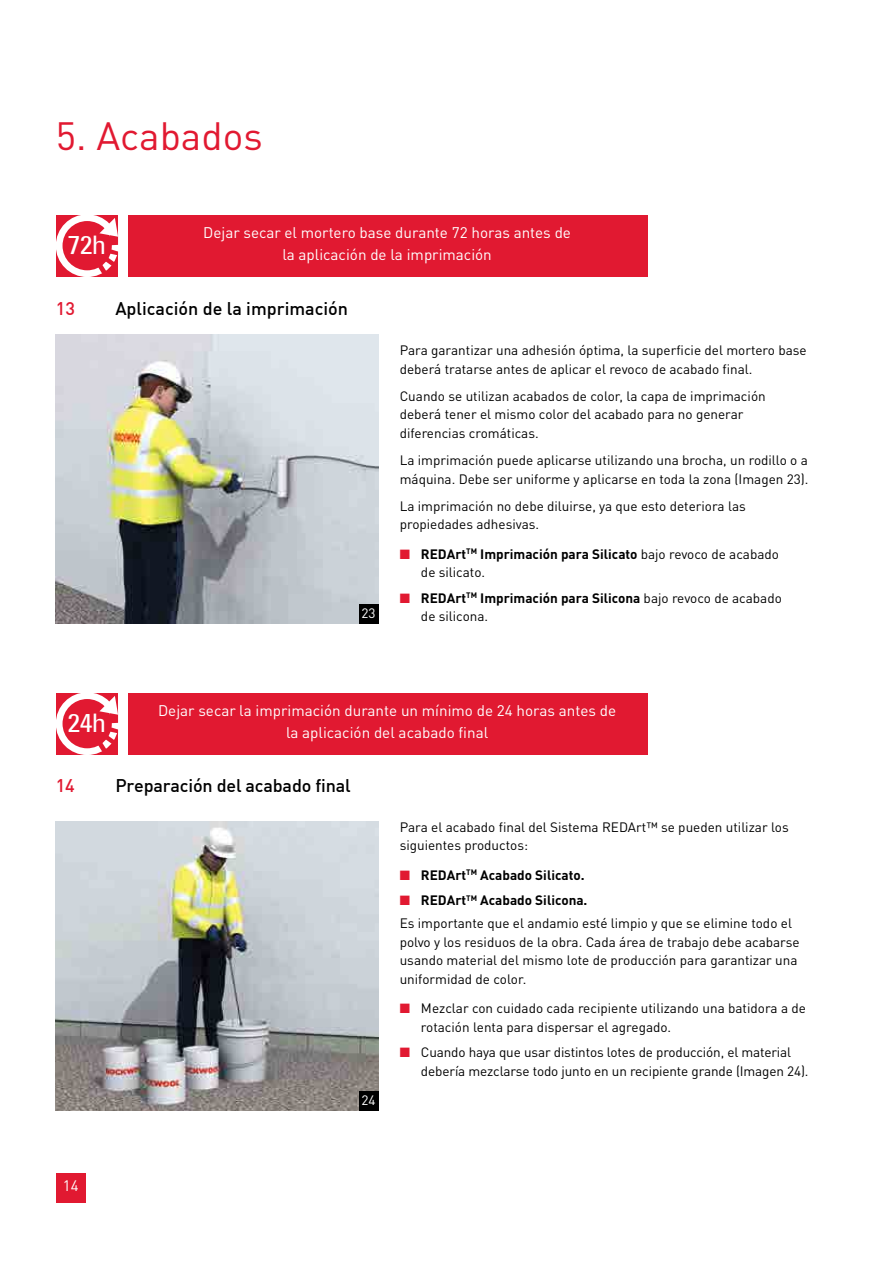
<style>
.page{position:relative;width:893px;height:1263px;background:#fff}
.page>*{position:absolute;margin:0;border:0;box-sizing:border-box;transform-origin:0 0}
.t1{font:39px "DIN Pro";color:#e11931}
.t2{font:condensed 25.5px "Univers S";color:#fff;scale:1.11 1}
.t3{font:500 18px "DIN";letter-spacing:-.01em;color:#000}
.t4{font:500 18px "DIN";color:#e11931}
.t5{font:15.15px/21.9px "DIN Pro";color:#fff;text-align:center}
.t6{font:15px "DIN Pro";color:#fff}
.t7{font:13.5px/18.6px "DIN Pro";color:#000}
.t8{font:700 13.5px "DIN Pro";color:#000}
.t9{font:13.5px "DIN Pro";color:#fff}
.s1{color:#e11931}
.s2{font-weight:700}
</style>
<div class="page">
<img style="left:56px;top:821px;width:322px;height:289px">
<img style="left:56px;top:334px;width:322px;height:289px">
<div style="left:359px;top:604px;width:19px;height:19px;background:#000"></div>
<div style="left:359px;top:1091px;width:19px;height:19px;background:#000"></div>
<div style="left:128px;top:215px;width:519px;height:61px;background:#e11931"></div>
<div style="left:56px;top:215px;width:62px;height:61px;background:#e11931"></div>
<div style="left:56px;top:214px;width:63px;height:63px;border:7px solid #fff;border-radius:50%"></div>
<svg style="left:98px;top:218px;width:20px;height:56px"></svg>
<div style="left:128px;top:693px;width:519px;height:61px;background:#e11931"></div>
<div style="left:56px;top:693px;width:62px;height:61px;background:#e11931"></div>
<div style="left:56px;top:692px;width:63px;height:63px;border:7px solid #fff;border-radius:50%"></div>
<svg style="left:98px;top:696px;width:20px;height:56px"></svg>
<div style="left:56px;top:1173px;width:30px;height:30px;background:#e11931"></div>
<h1 class="t1" style="left:56px;top:105px;width:208px">5. Acabados</h1>
<h2 class="t2" style="left:68px;top:229px;width:36px">72h</h2>
<p class="t5" style="left:203px;top:221px;width:369px">Dejar secar el mortero base durante 72 horas antes de la aplicación de la imprimación</p>
<h3 class="t4" style="left:56px;top:297px;width:21px">13</h3>
<h3 class="t3" style="left:115px;top:297px;width:234px">Aplicación de la imprimación</h3>
<p class="t9" style="left:362px;top:602px;width:16px">23</p>
<p class="t7" style="left:400px;top:339px;width:409px">Para garantizar una adhesión óptima, la superficie del mortero base deberá tratarse antes de aplicar el revoco de acabado final.</p>
<p class="t7" style="left:400px;top:385px;width:367px">Cuando se utilizan acabados de color, la capa de imprimación deberá tener el mismo color del acabado para no generar diferencias cromáticas.</p>
<p class="t7" style="left:400px;top:449px;width:410px">La imprimación puede aplicarse utilizando una brocha, un rodillo o a máquina. Debe ser uniforme y aplicarse en toda la zona (Imagen 23).</p>
<p class="t7" style="left:400px;top:495px;width:348px">La imprimación no debe diluirse, ya que esto deteriora las propiedades adhesivas.</p>
<p class="t7" style="left:421px;top:543px;width:360px;text-indent:-21px"><span class="s1">■</span> <span class="s2">REDArt</span><sup>TM</sup> <span class="s2">Imprimación para Silicato</span> bajo revoco de acabado de silicato.</p>
<p class="t7" style="left:421px;top:587px;width:362px;text-indent:-21px"><span class="s1">■</span> <span class="s2">REDArt</span><sup>TM</sup> <span class="s2">Imprimación para Silicona</span> bajo revoco de acabado de silicona.</p>
<h2 class="t2" style="left:68px;top:708px;width:36px">24h</h2>
<p class="t5" style="left:158px;top:698px;width:460px">Dejar secar la imprimación durante un mínimo de 24 horas antes de la aplicación del acabado final</p>
<h3 class="t4" style="left:56px;top:774px;width:21px">14</h3>
<h3 class="t3" style="left:115px;top:774px;width:237px">Preparación del acabado final</h3>
<p class="t9" style="left:362px;top:1089px;width:16px">24</p>
<p class="t7" style="left:400px;top:816px;width:390px">Para el acabado final del Sistema REDArt™ se pueden utilizar los siguientes productos:</p>
<p class="t8" style="left:400px;top:864px;width:186px"><span class="s1">■</span> REDArt<sup>TM</sup> Acabado Silicato.</p>
<p class="t7" style="left:400px;top:887px;width:394px;line-height:22.8px"><span class="s1">■</span> <span class="s2">REDArt</span><sup>TM</sup> <span class="s2">Acabado Silicona.<br></span>Es importante que el andamio esté limpio y que se elimine todo el</p>
<p class="t7" style="left:400px;top:931px;width:401px">polvo y los residuos de la obra. Cada área de trabajo debe acabarse usando material del mismo lote de producción para garantizar una uniformidad de color.</p>
<p class="t7" style="left:421px;top:998px;width:386px;text-indent:-21px"><span class="s1">■</span> Mezclar con cuidado cada recipiente utilizando una batidora a de rotación lenta para dispersar el agregado.</p>
<p class="t7" style="left:421px;top:1041px;width:389px;text-indent:-21px"><span class="s1">■</span> Cuando haya que usar distintos lotes de producción, el material debería mezclarse todo junto en un recipiente grande (Imagen 24).</p>
<p class="t6" style="left:63px;top:1173px;width:17px">14</p>
</div>
